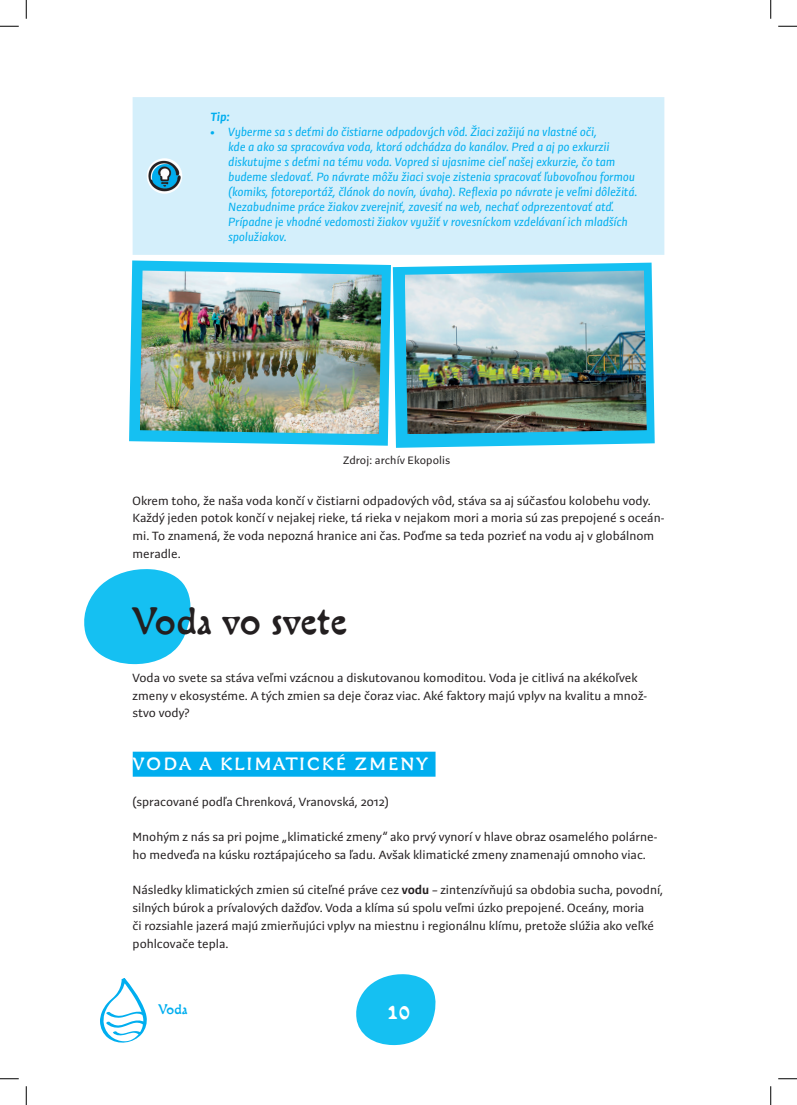
<style>
.page{position:relative;width:797px;height:1105px;background:#fff}
.page>*{position:absolute;margin:0;border:0;box-sizing:border-box;transform-origin:0 0}
.t1{font:37.5px "Cobra";color:#231f20}
.t2{font:26.25px "Cobra";color:#fff}
.t3{font:17.5px "Cobra";letter-spacing:.115em;color:#fff}
.t4{font:13.75px "Cobra";color:#00aeef}
.t5{font:12.5px/17.8px "Preto Sans OT Std";color:#231f20}
.t6{font:italic 12.5px/15px "Preto Sans OT Std";color:#00aeef}
.t7{font:italic 700 12.5px "Preto Sans OT Std";color:#00aeef}
.t8{font:11.25px "Preto Sans OT Std";letter-spacing:.01em;color:#231f20}
.s1{font-weight:700}
</style>
<div class="page">
<svg style="left:356px;top:974px;width:80px;height:71px"></svg>
<svg style="left:100px;top:978px;width:47px;height:65px"></svg>
<svg style="left:393px;top:263px;width:261px;height:185px;background:#3dcaf3"></svg>
<svg style="left:129px;top:260px;width:262px;height:186px;fill:#15c0f2"></svg>
<svg style="left:84px;top:569px;width:107px;height:95px"></svg>
<div style="left:133px;top:752px;width:302px;height:25px;background:#00aeef"></div>
<div style="left:133px;top:97px;width:531px;height:158px;background:#d4effb"></div>
<img style="left:147px;top:158px;width:35px;height:36px;border-radius:18px">
<img style="left:140px;top:271px;width:242px;height:163px">
<img style="left:405px;top:271px;width:241px;height:163px">
<svg style="left:0;top:25px;width:19px;height:2px"></svg>
<svg style="left:778px;top:25px;width:19px;height:2px"></svg>
<svg style="left:0;top:1078px;width:19px;height:1px"></svg>
<svg style="left:778px;top:1078px;width:19px;height:1px"></svg>
<svg style="left:25px;top:0;width:2px;height:19px"></svg>
<svg style="left:25px;top:1086px;width:2px;height:19px"></svg>
<svg style="left:770px;top:0;width:1px;height:19px"></svg>
<svg style="left:770px;top:1086px;width:1px;height:19px"></svg>
<p class="t7" style="left:211px;top:109px;width:21px">Tip:</p>
<p class="t6" style="left:228px;top:124px;width:410px;text-indent:-18px">• Vyberme sa s deťmi do čistiarne odpadových vôd. Žiaci zažijú na vlastné oči,<br>kde a ako sa spracováva voda, ktorá odchádza do kanálov. Pred a aj po exkurzii diskutujme s deťmi na tému voda. Vopred si ujasnime cieľ našej exkurzie, čo tam budeme sledovať. Po návrate môžu žiaci svoje zistenia spracovať ľubovoľnou formou (komiks, fotoreportáž, článok do novín, úvaha). Reflexia po návrate je veľmi dôležitá.<br>Nezabudnime práce žiakov zverejniť, zavesiť na web, nechať odprezentovať atď.<br>Prípadne je vhodné vedomosti žiakov využiť v rovesníckom vzdelávaní ich mladších spolužiakov.</p>
<p class="t8" style="left:343px;top:454px;width:108px">Zdroj: archív Ekopolis</p>
<p class="t5" style="left:133px;top:492px;width:533px">Okrem toho, že naša voda končí v čistiarni odpadových vôd, stáva sa aj súčasťou kolobehu vody.<br>Každý jeden potok končí v nejakej rieke, tá rieka v nejakom mori a moria sú zas prepojené s oceán&shy;mi. To znamená, že voda nepozná hranice ani čas. Poďme sa teda pozrieť na vodu aj v globálnom meradle.</p>
<h1 class="t1" style="left:133px;top:600px;width:216px">Voda vo svete</h1>
<p class="t5" style="left:133px;top:669px;width:516px">Voda vo svete sa stáva veľmi vzácnou a diskutovanou komoditou. Voda je citlivá na akékoľvek zmeny v ekosystéme. A tých zmien sa deje čoraz viac. Aké faktory majú vplyv na kvalitu a množ&shy;stvo vody?</p>
<h3 class="t3" style="left:133px;top:754px;width:296px">VODA A KLIMATICKÉ ZMENY</h3>
<p class="t5" style="left:133px;top:793px;width:258px">(spracované podľa Chrenková, Vranovská, 2012)</p>
<p class="t5" style="left:133px;top:828px;width:526px">Mnohým z nás sa pri pojme „klimatické zmeny“ ako prvý vynorí v hlave obraz osamelého polárne&shy;ho medveďa na kúsku roztápajúceho sa ľadu. Avšak klimatické zmeny znamenajú omnoho viac.</p>
<p class="t5" style="left:133px;top:881px;width:532px">Následky klimatických zmien sú citeľné práve cez <span class="s1">vodu</span> – zintenzívňujú sa obdobia sucha, povodní, silných búrok a prívalových dažďov. Voda a klíma sú spolu veľmi úzko prepojené. Oceány, moria<br>či rozsiahle jazerá majú zmierňujúci vplyv na miestnu i regionálnu klímu, pretože slúžia ako veľké pohlcovače tepla.</p>
<p class="t4" style="left:158px;top:1002px;width:31px">Voda</p>
<h2 class="t2" style="left:386px;top:995px;width:25px">10</h2>
</div>
